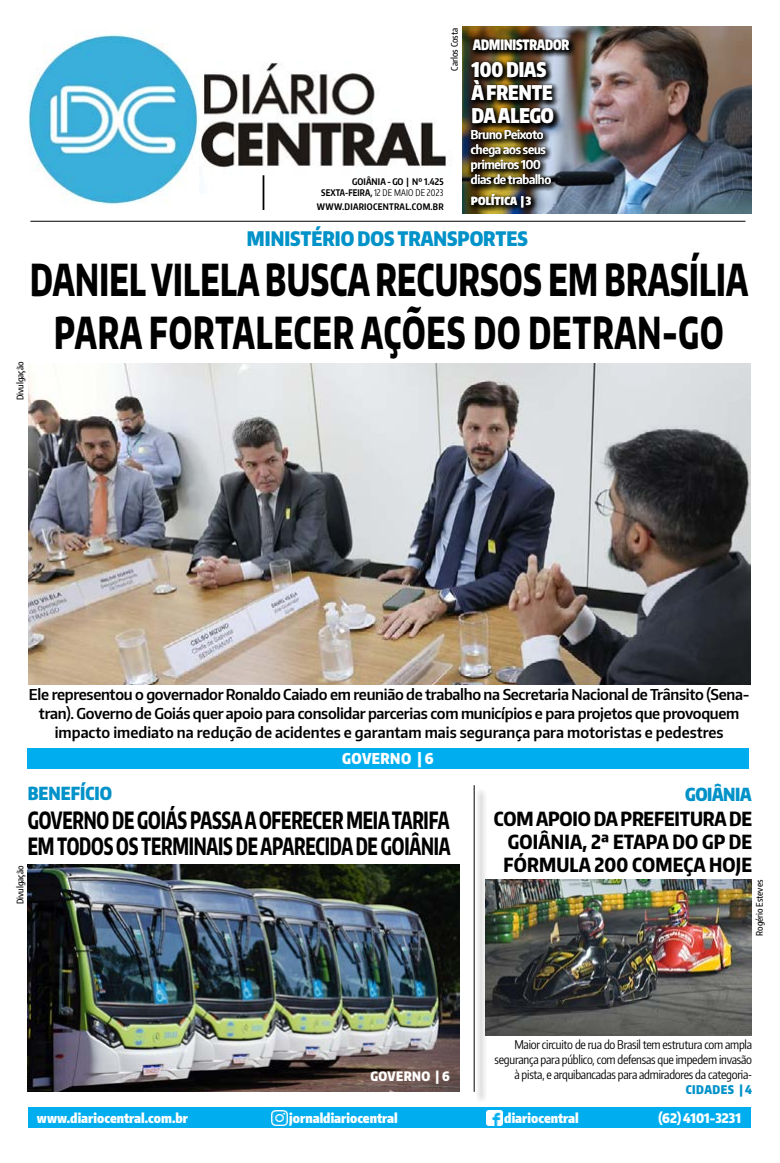
<style>
.page{position:relative;width:780px;height:1163px;background:#fff}
.page>*{position:absolute;margin:0;border:0;box-sizing:border-box;transform-origin:0 0}
.t1{font:800 44px/53px "Encode Sans Narrow";letter-spacing:.01em;color:#000;text-align:center;scale:.7 1}
.t2{font:800 23.8px/26px "Encode Sans Compressed";letter-spacing:-.01em;color:#000;scale:.8 1}
.t3{font:900 20px "Encode Sans Compressed";color:#0092c8}
.t4{font:900 20px/23px "Encode Sans Compressed";color:#fff;scale:.94 1}
.t5{font:800 19.5px/23px "Encode Sans Compressed";letter-spacing:.01em;color:#000;text-align:justify}
.t6{font:900 18px "Encode Sans Compressed";color:#0092c8}
.t7{font:900 18px "Encode Sans Compressed";letter-spacing:-.02em;color:#0092c8}
.t8{font:600 15px/19px "Encode Sans Narrow";letter-spacing:-.02em;color:#000;text-align:center}
.t9{font:900 15px "Encode Sans Compressed";letter-spacing:.03em;color:#fff}
.t10{font:900 14px "Encode Sans Compressed";color:#fff;scale:.88 1}
.t11{font:900 13.2px "Encode Sans Compressed";color:#fff}
.t12{font:900 13px "Encode Sans Compressed";letter-spacing:.03em;color:#fff}
.t13{font:12px/15px "Encode Sans Compressed";letter-spacing:-.02em;color:#000;text-align:right}
.t14{font:600 12px/15px "Encode Sans Compressed";letter-spacing:-.02em;color:#fff;scale:1.11 1}
.t15{font:900 11px "Encode Sans Compressed";letter-spacing:.02em;color:#fff}
.t16{font:700 9.1px/11.4px "Encode Sans Compressed";letter-spacing:.01em;color:#000;text-align:right}
.t17{font:500 9px "Encode Sans Compressed";color:#000}
.t18{font:700 9px "Encode Sans Compressed";letter-spacing:.03em;color:#000}
.s1{font-weight:400}
.s2{font-weight:900;color:#0092c8}
</style>
<div class="page">
<img style="left:198px;top:63px;width:249px;height:131px">
<img style="left:28px;top:34px;width:170px;height:171px">
<hr style="left:262px;top:175px;width:2px;height:35px;background:#000">
<div style="left:28px;top:1107px;width:723px;height:21px;background:#00aeef"></div>
<img style="left:272px;top:1110px;width:15px;height:15px">
<img style="left:486px;top:1110px;width:16px;height:15px">
<div style="left:475px;top:786px;width:12px;height:317px;background:#000;opacity:.75"></div>
<hr style="left:473px;top:785px;width:1px;height:306px;background:#000">
<hr style="left:30px;top:221px;width:715px;height:1px;background:#000">
<img style="left:29px;top:363px;width:721px;height:321px">
<div style="left:27px;top:748px;width:721px;height:20px;background:#00aeef"></div>
<img style="left:462px;top:27px;width:289px;height:186px">
<img style="left:28px;top:864px;width:431px;height:227px">
<img style="left:485px;top:879px;width:266px;height:156px">
<img style="left:467px;top:127px;width:90px;height:65px">
<svg style="left:470px;top:36px;width:106px;height:22px;background:#31291d"></svg>
<img style="left:468px;top:59px;width:93px;height:71px">
<svg style="left:468px;top:191px;width:70px;height:23px;background:#494329"></svg>
<p class="t17" style="left:448px;top:70px;width:44px;rotate:-90deg">Carlos Costa</p>
<p class="t16" style="left:321px;top:175px;width:124px">GOIÂNIA - GO | Nº 1.425<br>SEXTA-FEIRA, <span class="s1">12 DE MAIO DE 2023</span></p>
<p class="t18" style="left:317px;top:201px;width:128px">WWW.DIARIOCENTRAL.COM.BR</p>
<p class="t10" style="left:473px;top:36px;width:111px">ADMINISTRADOR</p>
<p class="t4" style="left:472px;top:58px;width:89px">100 DIAS<br>À FRENTE<br>DA ALEGO</p>
<p class="t14" style="left:471px;top:127px;width:74px">Bruno Peixoto chega aos seus primeiros 100 dias de trabalho</p>
<p class="t15" style="left:471px;top:193px;width:62px">POLÍTICA | 3</p>
<p class="t3" style="left:247px;top:226px;width:282px">MINISTÉRIO DOS TRANSPORTES</p>
<p class="t1" style="left:30px;top:251px;width:1027px">DANIEL VILELA BUSCA RECURSOS EM BRASÍLIA<br>PARA FORTALECER AÇÕES DO DETRAN-GO</p>
<p class="t17" style="left:14px;top:400px;width:40px;rotate:-90deg">Divulgação</p>
<p class="t8" style="left:29px;top:684px;width:722px">Ele representou o governador Ronaldo Caiado em reunião de trabalho na Secretaria Nacional de Trânsito (Sena&shy;tran). Governo de Goiás quer apoio para consolidar parcerias com municípios e para projetos que provoquem impacto imediato na redução de acidentes e garantam mais segurança para motoristas e pedestres</p>
<p class="t9" style="left:342px;top:748px;width:93px">GOVERNO | 6</p>
<p class="t6" style="left:28px;top:781px;width:86px">BENEFÍCIO</p>
<p class="t2" style="left:28px;top:806px;width:530px">GOVERNO DE GOIÁS PASSA A OFERECER MEIA TARIFA<br>EM TODOS OS TERMINAIS DE APARECIDA DE GOIÂNIA</p>
<p class="t17" style="left:14px;top:903px;width:40px;rotate:-90deg">Divulgação</p>
<p class="t12" style="left:370px;top:1067px;width:81px">GOVERNO | 6</p>
<p class="t7" style="left:685px;top:782px;width:68px">GOIÂNIA</p>
<p class="t5" style="left:503px;top:806px;width:250px;text-indent:-9px">COM APOIO DA PREFEITURA DE GOIÂNIA, 2ª ETAPA DO GP DE FÓRMULA 200 COMEÇA HOJE</p>
<p class="t17" style="left:753px;top:935px;width:57px;rotate:-90deg">Rogério Esteves</p>
<p class="t13" style="left:494px;top:1036px;width:259px">Maior circuito de rua do Brasil tem estrutura com ampla segurança para público, com defensas que impedem invasão à pista, e arquibancadas para admiradores da categoria-<span class="s2">CIDADES | 4</span></p>
<p class="t11" style="left:37px;top:1108px;width:152px">WWW.DIARIOCENTRAL.COM.BR</p>
<p class="t11" style="left:289px;top:1109px;width:110px">JORNALDIARIOCENTRAL</p>
<p class="t11" style="left:504px;top:1108px;width:76px">DIARIOCENTRAL</p>
<p class="t11" style="left:658px;top:1108px;width:84px">(62) 4101-3231</p>
</div>
